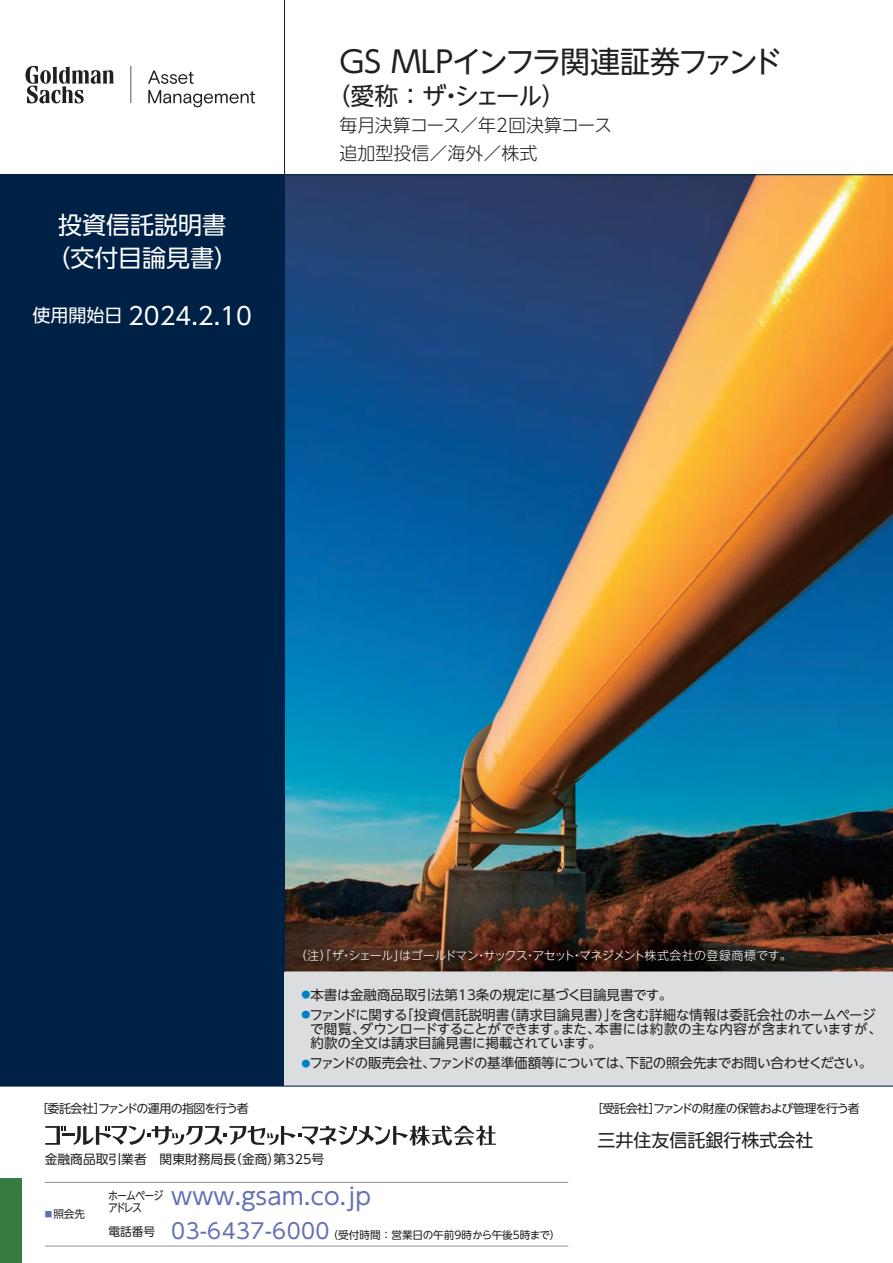
<style>
.page{position:relative;width:893px;height:1263px;background:#fff}
.page>*{position:absolute;margin:0;border:0;box-sizing:border-box;transform-origin:0 0}
.t1{font:30px "UD Shin Go NT Pro";letter-spacing:-.06em;color:#231f20}
.t2{font:24px/33px "UD Shin Go NT Pro";color:#fff;text-align:center}
.t3{font:24px "UD Shin Go NT Pro";letter-spacing:-.11em;color:#231f20}
.t4{font:23.4px "UD Shin Go NT Pro";letter-spacing:.01em;color:#6470b5}
.t5{font:300 18px/28.5px "UD Shin Go NT Pro";color:#231f20}
.t6{font:18px "UD Shin Go NT Pro";color:#231f20}
.t7{font:13.5px/14.2px "UD Shin Go NT Pro";letter-spacing:-.015em;color:#231f20}
.t8{font:13.5px "UD Shin Go NT Pro";letter-spacing:-.035em;color:#231f20}
.t9{font:12.75px "UD Shin Go NT Pro";color:#231f20}
.t10{font:300 12px "UD Shin Go NT Pro";letter-spacing:-.05em;color:#fff}
.t11{font:12px "UD Shin Go NT Pro";letter-spacing:-.065em;color:#231f20}
.t12{font:11.7px "UD Shin Go NT Pro";letter-spacing:-.075em;color:#231f20;scale:.85 1}
.t13{font:11.7px "UD Shin Go NT Pro";letter-spacing:-.075em;color:#231f20}
.t14{font:10.65px "UD Shin Go NT Pro";color:#231f20}
.s1{font-size:18px}
.s2{font-size:9px;color:#0080c5}
.s3{font-size:21.3px;color:#6470b5}
.s4{font-family:"UD Shin Go NT Pro De";font-weight:700;font-size:7.5px;color:#6470b5}
</style>
<div class="page">
<svg style="left:26px;top:66px;width:229px;height:41px"></svg>
<img style="left:285px;top:175px;width:608px;height:797px">
<div style="left:0;top:174px;width:285px;height:912px;background:#002146"></div>
<hr style="left:284px;top:0;width:1px;height:1063px;background:#002146">
<hr style="left:0;top:174px;width:893px;height:1px;background:#002146">
<div style="left:284px;top:972px;width:609px;height:114px;background:#dcdddf"></div>
<hr style="left:0;top:1086px;width:893px;height:1px;background:#002146">
<hr style="left:45px;top:1182px;width:523px;height:1px;background:#8f9194">
<hr style="left:45px;top:1246px;width:523px;height:1px;background:#8f9194">
<svg style="left:45px;top:1126px;width:451px;height:19px"></svg>
<div style="left:0;top:1178px;width:21px;height:85px;background:#357b42"></div>
<h2 class="t2" style="left:46px;top:207px;width:193px">投資信託説明書（交付目論見書）</h2>
<h2 class="t2" style="left:33px;top:298px;width:221px"><span class="s1">使用開始日</span> 2024.2.10</h2>
<h1 class="t1" style="left:339px;top:38px;width:444px">GS MLPインフラ関連証券ファンド</h1>
<h2 class="t3" style="left:327px;top:77px;width:241px">（愛称：ザ・シェール）</h2>
<h3 class="t5" style="left:339px;top:110px;width:274px">毎月決算コース／年2回決算コース追加型投信／海外／株式</h3>
<p class="t10" style="left:295px;top:946px;width:499px">（注）「ザ・シェール」はゴールドマン・サックス・アセット・マネジメント株式会社の登録商標です。</p>
<p class="t7" style="left:301px;top:987px;width:373px"><span class="s2">●</span>本書は金融商品取引法第13条の規定に基づく目論見書です。</p>
<p class="t7" style="left:310px;top:1007px;width:573px;text-indent:-9px"><span class="s2">●</span>ファンドに関する「投資信託説明書（請求目論見書）」を含む詳細な情報は委託会社のホームページで閲覧、ダウンロードすることができます。また、本書には約款の主な内容が含まれていますが、約款の全文は請求目論見書に掲載されています。</p>
<p class="t8" style="left:301px;top:1052px;width:572px"><span class="s2">●</span>ファンドの販売会社、ファンドの基準価額等については、下記の照会先までお問い合わせください。</p>
<p class="t11" style="left:591px;top:1099px;width:270px">［受託会社］ファンドの財産の保管および管理を行う者</p>
<h3 class="t6" style="left:598px;top:1125px;width:218px">三井住友信託銀行株式会社</h3>
<p class="t11" style="left:36px;top:1099px;width:214px">［委託会社］ファンドの運用の指図を行う者</p>
<p class="t9" style="left:45px;top:1149px;width:281px">金融商品取引業者　関東財務局長（金商）第325号</p>
<p class="t12" style="left:108px;top:1186px;width:66px">ホームページ</p>
<h3 class="t4" style="left:108px;top:1177px;width:264px"><sub>アドレス</sub> www.gsam.co.jp</h3>
<p class="t14" style="left:171px;top:1226px;width:391px"><span class="s3">03-6437-6000</span>（受付時間：営業日の午前9時から午後5時まで）</p>
<p class="t14" style="left:45px;top:1205px;width:42px"><span class="s4">■</span>照会先</p>
<p class="t13" style="left:108px;top:1221px;width:48px">電話番号</p>
</div>
